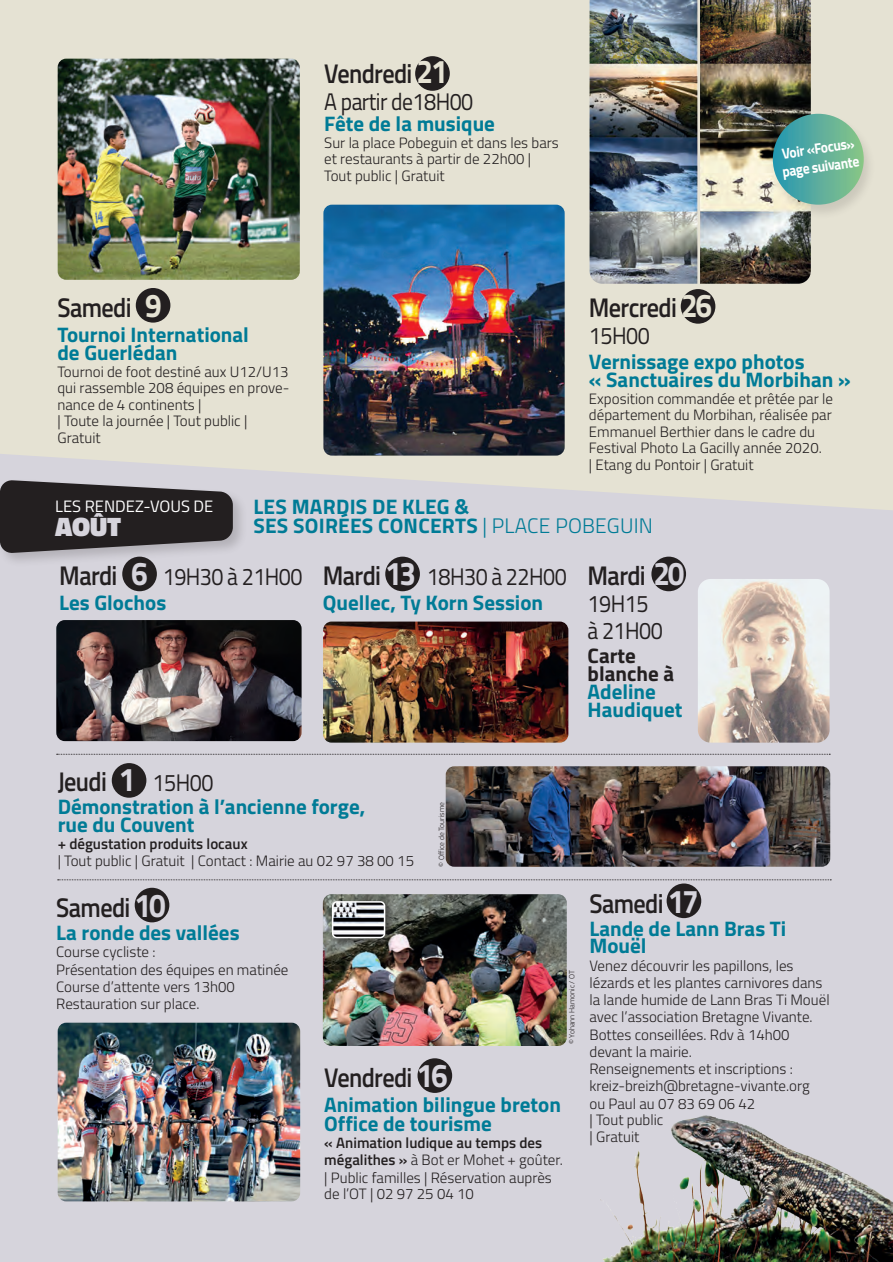
<style>
.page{position:relative;width:893px;height:1262px;background:#fff}
.page>*{position:absolute;margin:0;border:0;box-sizing:border-box;transform-origin:0 0}
.t1{font:600 27px "Titillium";letter-spacing:-.025em;color:#231f20;scale:.9 1}
.t2{font:900 27px "Titillium";color:#d6d4dc}
.t3{font:24px/27px "Titillium";letter-spacing:-.025em;color:#231f20;scale:.9 1}
.t4{font:700 21px/18.8px "Titillium";color:#007b96}
.t5{font:700 21px/18px "Titillium";color:#231f20}
.t6{font:16.5px "Titillium";color:#fff}
.t7{font:300 15px/16.5px "Titillium";color:#231f20}
.t8{font:600 15px "Titillium";color:#231f20}
.t9{font:700 15px/18px "Titillium";color:#fff;scale:.9 1}
.t10{font:300 7.5px "Titillium";color:#231f20}
.s1{font-weight:700;font-size:33px;color:#e5e2d3}
.s2{font-weight:300}
.s3{font-weight:600;font-size:27px}
.s4{font-weight:700;font-size:33px;color:#d6d4dc}
.s5{font-weight:400;font-size:24px}
.s6{font-weight:600}
</style>
<div class="page">
<div style="left:0;top:511px;width:892px;height:751px;background:#d6d4dc"></div>
<svg style="left:0;top:0;width:892px;height:511px;fill:#e5e2d3"></svg>
<img style="left:323px;top:205px;width:241px;height:250px">
<img style="left:56px;top:620px;width:245px;height:121px">
<img style="left:58px;top:1022px;width:242px;height:179px">
<img style="left:323px;top:894px;width:243px;height:152px">
<svg style="left:0;top:104px;width:1px;height:142px"></svg>
<img style="left:58px;top:59px;width:242px;height:221px">
<img style="left:589px;top:0;width:221px;height:284px">
<div style="left:136px;top:288px;width:34px;height:35px;background:#231f20;border-radius:50%"></div>
<div style="left:415px;top:56px;width:35px;height:35px;background:#231f20;border-radius:50%"></div>
<div style="left:680px;top:289px;width:35px;height:35px;background:#231f20;border-radius:50%"></div>
<div style="left:768px;top:113px;width:107px;height:107px;background:#231f20;opacity:.13"></div>
<div style="left:772px;top:114px;width:91px;height:91px;background:linear-gradient(to right,#2a95b0,#89c588);border-radius:45px"></div>
<div style="left:0;top:477px;width:248px;height:91px;background:#231f20;opacity:.2"></div>
<svg style="left:0;top:480px;width:233px;height:73px"></svg>
<img style="left:598px;top:1110px;width:294px;height:152px">
<img style="left:445px;top:766px;width:385px;height:101px">
<svg style="left:58px;top:879px;width:773px;height:1px"></svg>
<svg style="left:57px;top:754px;width:773px;height:1px"></svg>
<img style="left:323px;top:621px;width:245px;height:121px">
<img style="left:697px;top:579px;width:132px;height:163px">
<div style="left:666px;top:883px;width:35px;height:35px;background:#231f20;border-radius:50%"></div>
<div style="left:417px;top:1058px;width:35px;height:35px;background:#231f20;border-radius:50%"></div>
<div style="left:135px;top:888px;width:34px;height:34px;background:#231f20;border-radius:50%"></div>
<div style="left:112px;top:763px;width:34px;height:34px;background:#231f20;border-radius:50%"></div>
<div style="left:122px;top:556px;width:35px;height:35px;background:#231f20;border-radius:50%"></div>
<div style="left:385px;top:556px;width:35px;height:35px;background:#231f20;border-radius:50%"></div>
<div style="left:651px;top:556px;width:35px;height:35px;background:#231f20;border-radius:50%"></div>
<div style="left:331px;top:900px;width:63px;height:47px;background:#231f20;opacity:.5"></div>
<img style="left:332px;top:902px;width:50px;height:35px">
<div style="left:332px;top:901px;width:53px;height:37px;border:2px solid #fff;border-radius:4px"></div>
<h1 class="t1" style="left:324px;top:54px;width:139px">Vendredi <span class="s1">21</span></h1>
<h2 class="t3" style="left:324px;top:87px;width:167px">A partir de18H00</h2>
<h3 class="t4" style="left:324px;top:114px;width:172px">Fête de la musique</h3>
<p class="t7" style="left:324px;top:134px;width:236px">Sur la place Pobeguin et dans les bars et restaurants à partir de 22h00 |<br>Tout public | Gratuit</p>
<p class="t9" style="left:778px;top:144px;width:87px;rotate:-8deg">Voir «Focus» page suivante</p>
<h1 class="t1" style="left:57px;top:287px;width:118px">Samedi <span class="s1">9</span></h1>
<h3 class="t4" style="left:57px;top:324px;width:193px">Tournoi International de Guerlédan</h3>
<p class="t7" style="left:57px;top:363px;width:233px">Tournoi de foot destiné aux U12/U13 qui rassemble 208 équipes en prove&shy;nance de 4 continents |<br>| Toute la journée | Tout public |<br>Gratuit</p>
<h1 class="t1" style="left:589px;top:287px;width:138px">Mercredi <span class="s1">26</span></h1>
<h2 class="t3" style="left:589px;top:321px;width:69px">15H00</h2>
<h3 class="t4" style="left:589px;top:351px;width:263px">Vernissage expo photos<br>« Sanctuaires du Morbihan »</h3>
<p class="t7" style="left:589px;top:390px;width:245px">Exposition commandée et prêtée par le département du Morbihan, réalisée par Emmanuel Berthier dans le cadre du Festival Photo La Gacilly année 2020.<br>| Etang du Pontoir | Gratuit</p>
<p class="t6" style="left:55px;top:494px;width:160px">LES RENDEZ-VOUS DE</p>
<h1 class="t2" style="left:55px;top:506px;width:67px">AOÛT</h1>
<h3 class="t4" style="left:253px;top:496px;width:401px">LES MARDIS DE KLEG &amp;<br>SES SOIRÉES CONCERTS <span class="s2">| PLACE POBEGUIN</span></h3>
<h2 class="t3" style="left:59px;top:562px;width:272px"><span class="s3">Mardi</span> <span class="s4">6</span> 19H30 à 21H00</h2>
<h3 class="t4" style="left:59px;top:592px;width:108px">Les Glochos</h3>
<h2 class="t3" style="left:323px;top:562px;width:272px"><span class="s3">Mardi</span> <span class="s4">13</span> 18H30 à 22H00</h2>
<h3 class="t4" style="left:323px;top:592px;width:222px">Quellec, Ty Korn Session</h3>
<h1 class="t1" style="left:587px;top:555px;width:109px">Mardi <span class="s4">20</span></h1>
<h2 class="t3" style="left:587px;top:589px;width:85px">19H15 à 21H00</h2>
<h3 class="t5" style="left:587px;top:646px;width:88px">Carte blanche à</h3>
<h3 class="t4" style="left:587px;top:682px;width:96px;line-height:18px">Adeline<br>Haudiquet</h3>
<h1 class="t1" style="left:58px;top:761px;width:175px">Jeudi <span class="s4">1</span> <span class="s5">15H00</span></h1>
<h3 class="t4" style="left:58px;top:797px;width:309px;line-height:17.2px">Démonstration à l’ancienne forge, rue du Couvent</h3>
<p class="t8" style="left:58px;top:832px;width:191px">+ dégustation produits locaux</p>
<p class="t7" style="left:58px;top:852px;width:358px">| Tout public | Gratuit | Contact : Mairie au 02 97 38 00 15</p>
<h1 class="t1" style="left:56px;top:887px;width:123px">Samedi <span class="s4">10</span></h1>
<h3 class="t4" style="left:56px;top:922px;width:185px">La ronde des vallées</h3>
<p class="t7" style="left:56px;top:943px;width:234px;line-height:17.2px">Course cycliste :<br>Présentation des équipes en matinée<br>Course d’attente vers 13h00<br>Restauration sur place.</p>
<p class="t10" style="left:436px;top:867px;width:66px;rotate:-90deg">© Office de Tourisme</p>
<p class="t10" style="left:566px;top:1044px;width:76px;rotate:-90deg">© Yohann Hamonic / OT</p>
<h1 class="t1" style="left:324px;top:1057px;width:139px">Vendredi <span class="s4">16</span></h1>
<h3 class="t4" style="left:324px;top:1094px;width:238px">Animation bilingue breton<br>Office de tourisme</h3>
<p class="t7" style="left:324px;top:1133px;width:240px;line-height:17px"><span class="s6">« Animation ludique au temps des mégalithes »</span> à Bot er Mohet + goûter. | Public familles | Réservation auprès de l’OT | 02 97 25 04 10</p>
<h1 class="t1" style="left:589px;top:883px;width:123px">Samedi <span class="s4">17</span></h1>
<h3 class="t4" style="left:589px;top:919px;width:198px;line-height:17.2px">Lande de Lann Bras Ti<br>Mouël</h3>
<p class="t7" style="left:589px;top:956px;width:242px;line-height:17.1px">Venez découvrir les papillons, les lézards et les plantes carnivores dans la lande humide de Lann Bras Ti Mouël avec l’association Bretagne Vivante.<br>Bottes conseillées. Rdv à 14h00 devant la mairie.<br>Renseignements et inscriptions : kreiz-breizh@bretagne-vivante.org<br>ou Paul au 07 83 69 06 42<br>| Tout public<br>| Gratuit</p>
</div>
